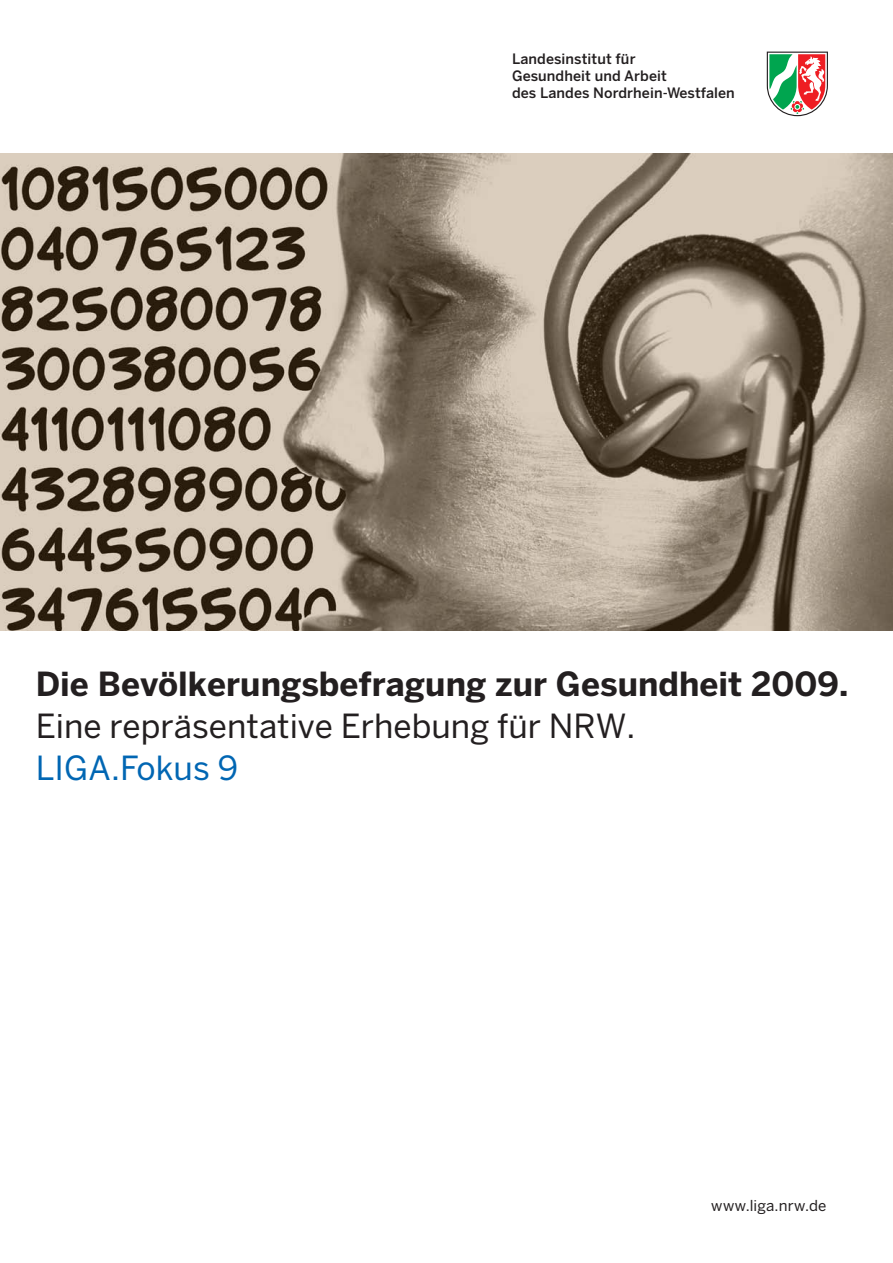
<style>
.page{position:relative;width:893px;height:1263px;background:#fff}
.page>*{position:absolute;margin:0;border:0;box-sizing:border-box;transform-origin:0 0}
.t1{font:700 33px "Benton Sans";color:#231f20}
.t2{font:33px "Benton Sans";color:#231f20}
.t3{font:33px "Benton Sans";letter-spacing:.005em;color:#0166b3}
.t4{font:15px "Benton Sans";letter-spacing:.01em;color:#231f20}
.t5{font:500 14.25px/17.1px "Benton Sans";letter-spacing:.005em;color:#231f20}
</style>
<div class="page">
<img style="left:0;top:153px;width:893px;height:478px">
<svg style="left:767px;top:52px;width:61px;height:64px"></svg>
<p class="t5" style="left:512px;top:50px;width:224px">Landesinstitut für<br>Gesundheit und Arbeit<br>des Landes Nordrhein-Westfalen</p>
<h1 class="t1" style="left:36px;top:664px;width:814px">Die Bevölkerungsbefragung zur Gesundheit 2009.</h1>
<h1 class="t2" style="left:36px;top:706px;width:601px">Eine repräsentative Erhebung für NRW.</h1>
<h1 class="t3" style="left:36px;top:748px;width:204px">LIGA.Fokus 9</h1>
<p class="t4" style="left:711px;top:1196px;width:117px">www.liga.nrw.de</p>
</div>
